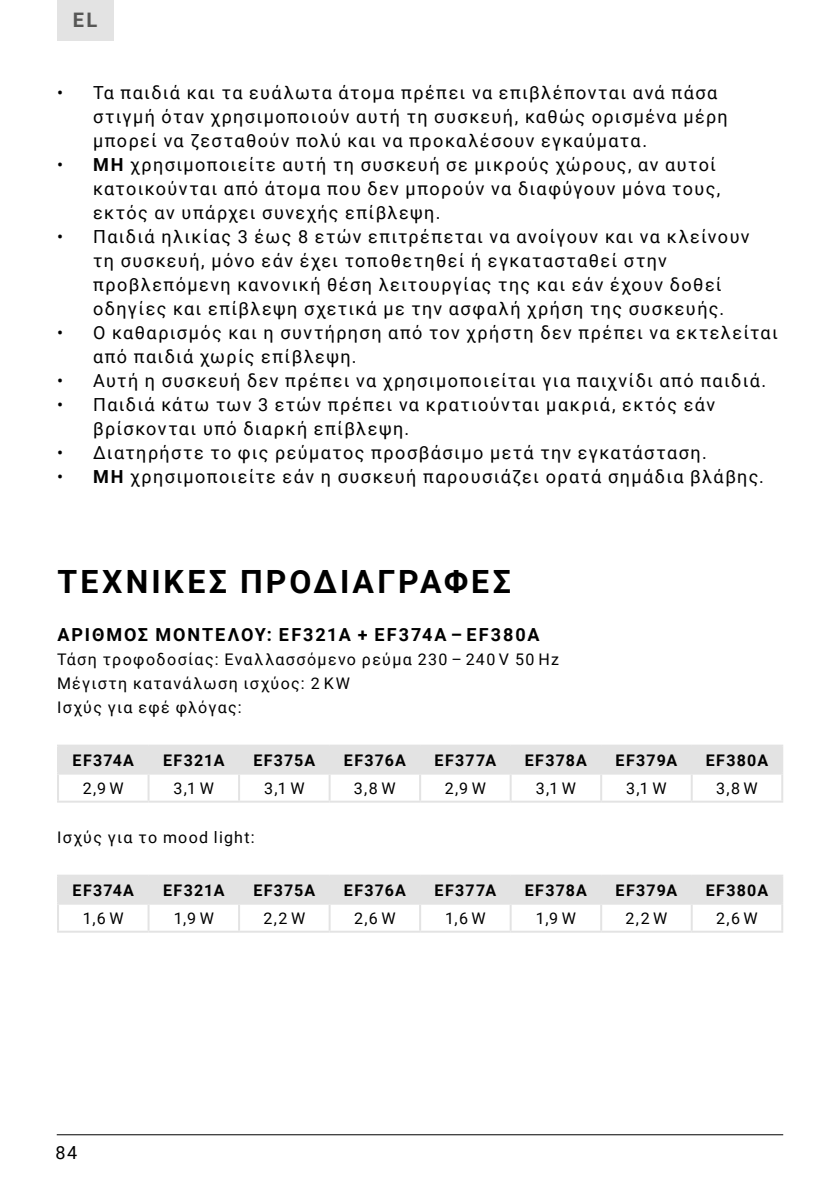
<style>
.page{position:relative;width:840px;height:1191px;background:#fff}
.page>*{position:absolute;margin:0;border:0;box-sizing:border-box;transform-origin:0 0}
.t1{font:700 32px "Roboto";letter-spacing:.095em;color:#000}
.t2{font:700 20px "Roboto";color:#575756}
.t3{font:18px/24px "Roboto";letter-spacing:.075em;color:#000}
.t4{font:700 18px "Roboto";letter-spacing:.105em;color:#000}
.t5{font:16px/24px "Roboto";letter-spacing:.085em;color:#000}
.t6{font:700 16px "Roboto";letter-spacing:.075em;color:#000}
.s1{font-weight:700}
</style>
<div class="page">
<div style="left:57px;top:0;width:56px;height:41px;background:#e3e3e3"></div>
<hr style="left:57px;top:1134px;width:725px;height:1px;background:#000">
<div style="left:59px;top:746px;width:721px;height:26px;background:#e3e3e3"></div>
<hr style="left:57px;top:744px;width:91px;height:2px;background:#e3e3e3">
<hr style="left:57px;top:746px;width:2px;height:26px;background:#e3e3e3">
<hr style="left:148px;top:744px;width:91px;height:2px;background:#e3e3e3">
<hr style="left:147px;top:746px;width:2px;height:26px;background:#e3e3e3">
<hr style="left:239px;top:744px;width:90px;height:2px;background:#e3e3e3">
<hr style="left:238px;top:746px;width:2px;height:26px;background:#e3e3e3">
<hr style="left:329px;top:744px;width:91px;height:2px;background:#e3e3e3">
<hr style="left:328px;top:746px;width:2px;height:26px;background:#e3e3e3">
<hr style="left:420px;top:744px;width:90px;height:2px;background:#e3e3e3">
<hr style="left:419px;top:746px;width:2px;height:26px;background:#e3e3e3">
<hr style="left:510px;top:744px;width:91px;height:2px;background:#e3e3e3">
<hr style="left:509px;top:746px;width:2px;height:26px;background:#e3e3e3">
<hr style="left:601px;top:744px;width:90px;height:2px;background:#e3e3e3">
<hr style="left:600px;top:746px;width:2px;height:26px;background:#e3e3e3">
<hr style="left:691px;top:744px;width:91px;height:2px;background:#e3e3e3">
<hr style="left:690px;top:746px;width:2px;height:26px;background:#e3e3e3">
<hr style="left:780px;top:746px;width:2px;height:26px;background:#e3e3e3">
<hr style="left:57px;top:772px;width:91px;height:2px;background:#e3e3e3">
<hr style="left:57px;top:774px;width:2px;height:26px;background:#e3e3e3">
<hr style="left:148px;top:772px;width:91px;height:2px;background:#e3e3e3">
<hr style="left:147px;top:774px;width:2px;height:26px;background:#e3e3e3">
<hr style="left:239px;top:772px;width:90px;height:2px;background:#e3e3e3">
<hr style="left:238px;top:774px;width:2px;height:26px;background:#e3e3e3">
<hr style="left:329px;top:772px;width:91px;height:2px;background:#e3e3e3">
<hr style="left:328px;top:774px;width:2px;height:26px;background:#e3e3e3">
<hr style="left:420px;top:772px;width:90px;height:2px;background:#e3e3e3">
<hr style="left:419px;top:774px;width:2px;height:26px;background:#e3e3e3">
<hr style="left:510px;top:772px;width:91px;height:2px;background:#e3e3e3">
<hr style="left:509px;top:774px;width:2px;height:26px;background:#e3e3e3">
<hr style="left:601px;top:772px;width:90px;height:2px;background:#e3e3e3">
<hr style="left:600px;top:774px;width:2px;height:26px;background:#e3e3e3">
<hr style="left:691px;top:772px;width:91px;height:2px;background:#e3e3e3">
<hr style="left:690px;top:774px;width:2px;height:26px;background:#e3e3e3">
<hr style="left:780px;top:774px;width:2px;height:26px;background:#e3e3e3">
<hr style="left:57px;top:800px;width:91px;height:2px;background:#e3e3e3">
<hr style="left:148px;top:800px;width:91px;height:2px;background:#e3e3e3">
<hr style="left:239px;top:800px;width:90px;height:2px;background:#e3e3e3">
<hr style="left:329px;top:800px;width:91px;height:2px;background:#e3e3e3">
<hr style="left:420px;top:800px;width:90px;height:2px;background:#e3e3e3">
<hr style="left:510px;top:800px;width:91px;height:2px;background:#e3e3e3">
<hr style="left:601px;top:800px;width:90px;height:2px;background:#e3e3e3">
<hr style="left:691px;top:800px;width:91px;height:2px;background:#e3e3e3">
<div style="left:59px;top:876px;width:721px;height:26px;background:#e3e3e3"></div>
<hr style="left:57px;top:874px;width:91px;height:2px;background:#e3e3e3">
<hr style="left:57px;top:876px;width:2px;height:26px;background:#e3e3e3">
<hr style="left:148px;top:874px;width:91px;height:2px;background:#e3e3e3">
<hr style="left:147px;top:876px;width:2px;height:26px;background:#e3e3e3">
<hr style="left:239px;top:874px;width:90px;height:2px;background:#e3e3e3">
<hr style="left:238px;top:876px;width:2px;height:26px;background:#e3e3e3">
<hr style="left:329px;top:874px;width:91px;height:2px;background:#e3e3e3">
<hr style="left:328px;top:876px;width:2px;height:26px;background:#e3e3e3">
<hr style="left:420px;top:874px;width:90px;height:2px;background:#e3e3e3">
<hr style="left:419px;top:876px;width:2px;height:26px;background:#e3e3e3">
<hr style="left:510px;top:874px;width:91px;height:2px;background:#e3e3e3">
<hr style="left:509px;top:876px;width:2px;height:26px;background:#e3e3e3">
<hr style="left:601px;top:874px;width:90px;height:2px;background:#e3e3e3">
<hr style="left:600px;top:876px;width:2px;height:26px;background:#e3e3e3">
<hr style="left:691px;top:874px;width:91px;height:2px;background:#e3e3e3">
<hr style="left:690px;top:876px;width:2px;height:26px;background:#e3e3e3">
<hr style="left:780px;top:876px;width:2px;height:26px;background:#e3e3e3">
<hr style="left:57px;top:902px;width:91px;height:2px;background:#e3e3e3">
<hr style="left:57px;top:904px;width:2px;height:26px;background:#e3e3e3">
<hr style="left:148px;top:902px;width:91px;height:2px;background:#e3e3e3">
<hr style="left:147px;top:904px;width:2px;height:26px;background:#e3e3e3">
<hr style="left:239px;top:902px;width:90px;height:2px;background:#e3e3e3">
<hr style="left:238px;top:904px;width:2px;height:26px;background:#e3e3e3">
<hr style="left:329px;top:902px;width:91px;height:2px;background:#e3e3e3">
<hr style="left:328px;top:904px;width:2px;height:26px;background:#e3e3e3">
<hr style="left:420px;top:902px;width:90px;height:2px;background:#e3e3e3">
<hr style="left:419px;top:904px;width:2px;height:26px;background:#e3e3e3">
<hr style="left:510px;top:902px;width:91px;height:2px;background:#e3e3e3">
<hr style="left:509px;top:904px;width:2px;height:26px;background:#e3e3e3">
<hr style="left:601px;top:902px;width:90px;height:2px;background:#e3e3e3">
<hr style="left:600px;top:904px;width:2px;height:26px;background:#e3e3e3">
<hr style="left:691px;top:902px;width:91px;height:2px;background:#e3e3e3">
<hr style="left:690px;top:904px;width:2px;height:26px;background:#e3e3e3">
<hr style="left:780px;top:904px;width:2px;height:26px;background:#e3e3e3">
<hr style="left:57px;top:930px;width:91px;height:2px;background:#e3e3e3">
<hr style="left:148px;top:930px;width:91px;height:2px;background:#e3e3e3">
<hr style="left:239px;top:930px;width:90px;height:2px;background:#e3e3e3">
<hr style="left:329px;top:930px;width:91px;height:2px;background:#e3e3e3">
<hr style="left:420px;top:930px;width:90px;height:2px;background:#e3e3e3">
<hr style="left:510px;top:930px;width:91px;height:2px;background:#e3e3e3">
<hr style="left:601px;top:930px;width:90px;height:2px;background:#e3e3e3">
<hr style="left:691px;top:930px;width:91px;height:2px;background:#e3e3e3">
<p class="t2" style="left:73px;top:6px;width:26px">EL</p>
<p class="t3" style="left:93px;top:79px;width:636px;text-indent:-36px">• Τα παιδιά και τα ευάλωτα άτομα πρέπει να επιβλέπονται ανά πάσα στιγμή όταν χρησιμοποιούν αυτή τη συσκευή, καθώς ορισμένα μέρη μπορεί να ζεσταθούν πολύ και να προκαλέσουν εγκαύματα.</p>
<p class="t3" style="left:93px;top:151px;width:628px;text-indent:-36px">• <span class="s1">ΜΗ</span> χρησιμοποιείτε αυτή τη συσκευή σε μικρούς χώρους, αν αυτοί κατοικούνται από άτομα που δεν μπορούν να διαφύγουν μόνα τους, εκτός αν υπάρχει συνεχής επίβλεψη.</p>
<p class="t3" style="left:93px;top:223px;width:657px;text-indent:-36px">• Παιδιά ηλικίας 3 έως 8 ετών επιτρέπεται να ανοίγουν και να κλείνουν τη συσκευή, μόνο εάν έχει τοποθετηθεί ή εγκατασταθεί στην προβλεπόμενη κανονική θέση λειτουργίας της και εάν έχουν δοθεί οδηγίες και επίβλεψη σχετικά με την ασφαλή χρήση της συσκευής.</p>
<p class="t3" style="left:93px;top:319px;width:686px;text-indent:-36px">• Ο καθαρισμός και η συντήρηση από τον χρήστη δεν πρέπει να εκτελείται από παιδιά χωρίς επίβλεψη.</p>
<p class="t3" style="left:57px;top:367px;width:710px">• Αυτή η συσκευή δεν πρέπει να χρησιμοποιείται για παιχνίδι από παιδιά.</p>
<p class="t3" style="left:93px;top:391px;width:623px;text-indent:-36px">• Παιδιά κάτω των 3 ετών πρέπει να κρατιούνται μακριά, εκτός εάν βρίσκονται υπό διαρκή επίβλεψη.</p>
<p class="t3" style="left:57px;top:439px;width:651px">• Διατηρήστε το φις ρεύματος προσβάσιμο μετά την εγκατάσταση.</p>
<p class="t3" style="left:57px;top:463px;width:708px">• <span class="s1">ΜΗ</span> χρησιμοποιείτε εάν η συσκευή παρουσιάζει ορατά σημάδια βλάβης.</p>
<h1 class="t1" style="left:58px;top:559px;width:454px">ΤΕΧΝΙΚΕΣ ΠΡΟΔΙΑΓΡΑΦΕΣ</h1>
<p class="t4" style="left:57px;top:621px;width:483px">ΑΡΙΘΜΌΣ ΜΟΝΤΈΛΟΥ: EF321A + EF374A – EF380A</p>
<p class="t5" style="left:57px;top:646px;width:503px">Τάση τροφοδοσίας: Εναλλασσόμενο ρεύμα 230 – 240 V 50 Hz<br>Μέγιστη κατανάλωση ισχύος: 2 KW<br>Ι σχύς για εφέ φλόγας:</p>
<p class="t6" style="left:72px;top:748px;width:63px">EF374A</p>
<p class="t6" style="left:163px;top:748px;width:63px">EF321A</p>
<p class="t6" style="left:253px;top:748px;width:63px">EF375A</p>
<p class="t6" style="left:344px;top:748px;width:63px">EF376A</p>
<p class="t6" style="left:434px;top:748px;width:63px">EF377A</p>
<p class="t6" style="left:524px;top:748px;width:64px">EF378A</p>
<p class="t6" style="left:615px;top:748px;width:63px">EF379A</p>
<p class="t6" style="left:705px;top:748px;width:64px">EF380A</p>
<p class="t5" style="left:83px;top:775px;width:43px">2,9 W</p>
<p class="t5" style="left:173px;top:775px;width:42px">3,1 W</p>
<p class="t5" style="left:264px;top:775px;width:42px">3,1 W</p>
<p class="t5" style="left:354px;top:775px;width:43px">3,8 W</p>
<p class="t5" style="left:444px;top:775px;width:43px">2,9 W</p>
<p class="t5" style="left:535px;top:775px;width:42px">3,1 W</p>
<p class="t5" style="left:626px;top:775px;width:42px">3,1 W</p>
<p class="t5" style="left:715px;top:775px;width:43px">3,8 W</p>
<p class="t5" style="left:57px;top:824px;width:199px">Ι σχύς για το mood light:</p>
<p class="t6" style="left:72px;top:878px;width:63px">EF374A</p>
<p class="t6" style="left:163px;top:878px;width:63px">EF321A</p>
<p class="t6" style="left:253px;top:878px;width:63px">EF375A</p>
<p class="t6" style="left:344px;top:878px;width:63px">EF376A</p>
<p class="t6" style="left:434px;top:878px;width:63px">EF377A</p>
<p class="t6" style="left:524px;top:878px;width:64px">EF378A</p>
<p class="t6" style="left:615px;top:878px;width:63px">EF379A</p>
<p class="t6" style="left:705px;top:878px;width:64px">EF380A</p>
<p class="t5" style="left:83px;top:905px;width:42px">1,6 W</p>
<p class="t5" style="left:174px;top:905px;width:42px">1,9 W</p>
<p class="t5" style="left:263px;top:905px;width:43px">2,2 W</p>
<p class="t5" style="left:354px;top:905px;width:43px">2,6 W</p>
<p class="t5" style="left:445px;top:905px;width:42px">1,6 W</p>
<p class="t5" style="left:535px;top:905px;width:42px">1,9 W</p>
<p class="t5" style="left:625px;top:905px;width:43px">2,2 W</p>
<p class="t5" style="left:715px;top:905px;width:43px">2,6 W</p>
<p class="t3" style="left:55px;top:1140px;width:24px">84</p>
</div>
